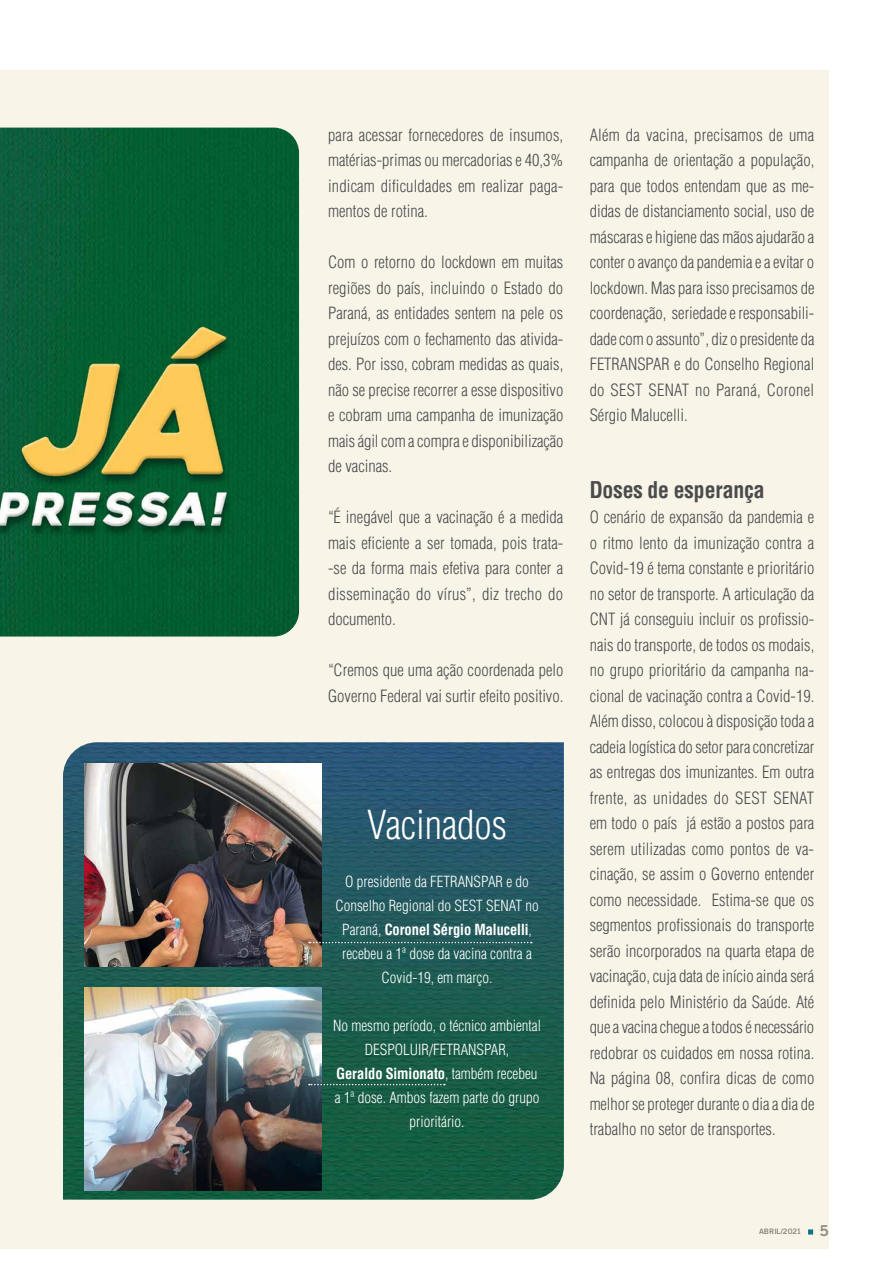
<style>
.page{position:relative;width:893px;height:1263px;background:#fff}
.page>*{position:absolute;margin:0;border:0;box-sizing:border-box;transform-origin:0 0}
.t1{font:300 condensed 39px "Helvetica";color:#fff}
.t2{font:700 condensed 22.5px "Helvetica";color:#4b4b4d}
.t3{font:300 condensed 16.5px/25.5px "Helvetica";color:#4b4b4d;text-align:justify}
.t4{font:300 condensed 15px/24px "Helvetica";color:#fff;text-align:center}
.t5{font:700 7.5px "Goethe Gothic";color:#87888a}
.s1{font-weight:700}
.s2{font-size:15px}
</style>
<div class="page">
<div style="left:0;top:70px;width:829px;height:1179px;background:#f8f4e7"></div>
<img style="left:63px;top:742px;width:501px;height:457px">
<img style="left:84px;top:763px;width:237px;height:203px">
<img style="left:84px;top:987px;width:237px;height:203px">
<svg style="left:309px;top:942px;width:223px;height:1px"></svg>
<svg style="left:309px;top:1084px;width:136px;height:1px"></svg>
<img style="left:0;top:128px;width:299px;height:508px">
<p class="t3" style="left:328px;top:122px;width:237px">para acessar fornecedores de insumos, matérias-primas ou mercadorias e 40,3% indicam dificuldades em realizar paga&shy;mentos de rotina.</p>
<p class="t3" style="left:328px;top:249px;width:237px">Com o retorno do lockdown em muitas regiões do país, incluindo o Estado do Paraná, as entidades sentem na pele os prejuízos com o fechamento das ativida&shy;des. Por isso, cobram medidas as quais, não se precise recorrer a esse dispositivo e cobram uma campanha de imunização mais ágil com a compra e disponibilização de vacinas.</p>
<p class="t3" style="left:328px;top:504px;width:237px">“É inegável que a vacinação é a medida mais eficiente a ser tomada, pois trata--se da forma mais efetiva para conter a disseminação do vírus”, diz trecho do documento.</p>
<p class="t3" style="left:328px;top:657px;width:237px">“Cremos que uma ação coordenada pelo<br>Governo Federal vai surtir efeito positivo.</p>
<h1 class="t1" style="left:367px;top:801px;width:142px">Vacinados</h1>
<p class="t4" style="left:335px;top:869px;width:205px">O presidente da FETRANSPAR e do<br>Conselho Regional do SEST SENAT no<br>Paraná, <span class="s1">Coronel Sérgio Malucelli</span>, recebeu a 1ª dose da vacina contra a<br>Covid-19, em março.</p>
<p class="t4" style="left:333px;top:1013px;width:209px">No mesmo período, o técnico ambiental<br>DESPOLUIR/FETRANSPAR,<br><span class="s1">Geraldo Simionato</span>, também recebeu a 1ª dose. Ambos fazem parte do grupo prioritário.</p>
<p class="t3" style="left:590px;top:122px;width:226px">Além da vacina, precisamos de uma campanha de orientação a população, para que todos entendam que as me&shy;didas de distanciamento social, uso de máscaras e higiene das mãos ajudarão a conter o avanço da pandemia e a evitar o lockdown. Mas para isso precisamos de coordenação, seriedade e responsabili&shy;dade com o assunto”, diz o presidente da FETRANSPAR e do Conselho Regional do SEST SENAT no Paraná, Coronel Sérgio Malucelli.</p>
<h2 class="t2" style="left:590px;top:476px;width:176px">Doses de esperança</h2>
<p class="t3" style="left:590px;top:504px;width:226px">O cenário de expansão da pandemia e o ritmo lento da imunização contra a Covid-19 é tema constante e prioritário no setor de transporte. A articulação da CNT já conseguiu incluir os profissio&shy;nais do transporte, de todos os modais, no grupo prioritário da campanha na&shy;cional de vacinação contra a Covid-19.<br>Além disso, colocou à disposição toda a cadeia logística do setor para concretizar as entregas dos imunizantes. Em outra frente, as unidades do SEST SENAT em todo o país já estão a postos para serem utilizadas como pontos de va&shy;cinação, se assim o Governo entender como necessidade. Estima-se que os segmentos profissionais do transporte serão incorporados na quarta etapa de vacinação, cuja data de início ainda será definida pelo Ministério da Saúde. Até que a vacina chegue a todos é necessário redobrar os cuidados em nossa rotina.<br>Na página 08, confira dicas de como melhor se proteger durante o dia a dia de trabalho no setor de transportes.</p>
<p class="t5" style="left:759px;top:1227px;width:72px">ABRIL/2021 <span class="s2">5</span></p>
</div>
